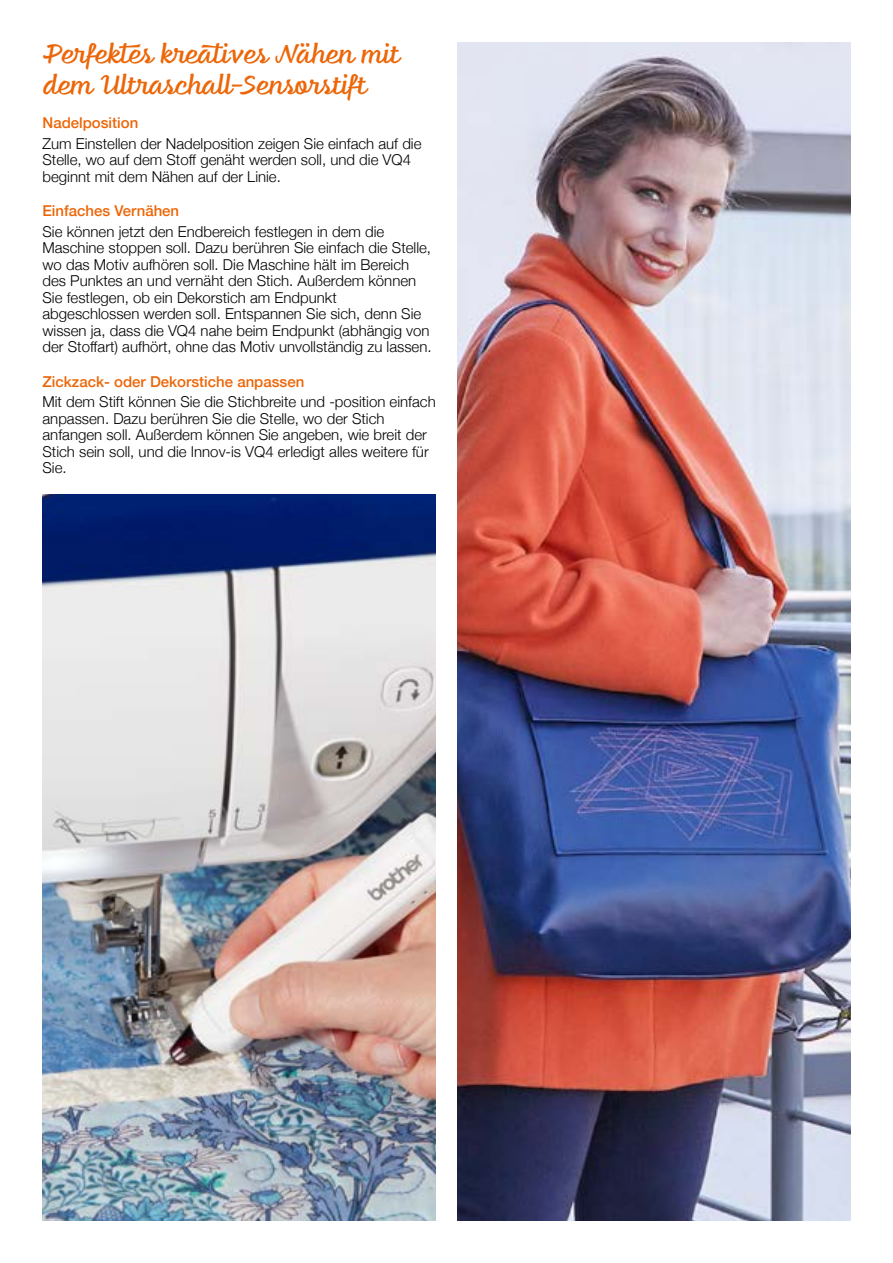
<style>
.page{position:relative;width:893px;height:1263px;background:#fff}
.page>*{position:absolute;margin:0;border:0;box-sizing:border-box;transform-origin:0 0}
.t1{font:26.4px/31.7px "Feltro";color:#ec6608}
.t2{font:300 15px/16.5px "Helvetica Neue";color:#000}
.t3{font:500 15px "Helvetica Neue";color:#ec6608}
</style>
<div class="page">
<img style="left:457px;top:43px;width:393px;height:1177px">
<img style="left:43px;top:495px;width:393px;height:725px">
<h1 class="t1" style="left:43px;top:38px;width:357px">Perfektes kreatives Nähen mit dem Ultraschall-Sensorstift</h1>
<p class="t3" style="left:43px;top:110px;width:97px">Nadelposition</p>
<p class="t2" style="left:43px;top:134px;width:380px">Zum Einstellen der Nadelposition zeigen Sie einfach auf die<br>Stelle, wo auf dem Stoff genäht werden soll, und die VQ4 beginnt mit dem Nähen auf der Linie.</p>
<p class="t3" style="left:43px;top:198px;width:138px">Einfaches Vernähen</p>
<p class="t2" style="left:43px;top:222px;width:391px">Sie können jetzt den Endbereich festlegen in dem die Maschine stoppen soll. Dazu berühren Sie einfach die Stelle, wo das Motiv aufhören soll. Die Maschine hält im Bereich des Punktes an und vernäht den Stich. Außerdem können Sie festlegen, ob ein Dekorstich am Endpunkt abgeschlossen werden soll. Entspannen Sie sich, denn Sie wissen ja, dass die VQ4 nahe beim Endpunkt (abhängig von der Stoffart) aufhört, ohne das Motiv unvollständig zu lassen.</p>
<p class="t3" style="left:43px;top:369px;width:263px">Zickzack- oder Dekorstiche anpassen</p>
<p class="t2" style="left:43px;top:393px;width:395px">Mit dem Stift können Sie die Stichbreite und -position einfach anpassen. Dazu berühren Sie die Stelle, wo der Stich anfangen soll. Außerdem können Sie angeben, wie breit der Stich sein soll, und die Innov‑is VQ4 erledigt alles weitere für Sie.</p>
</div>
